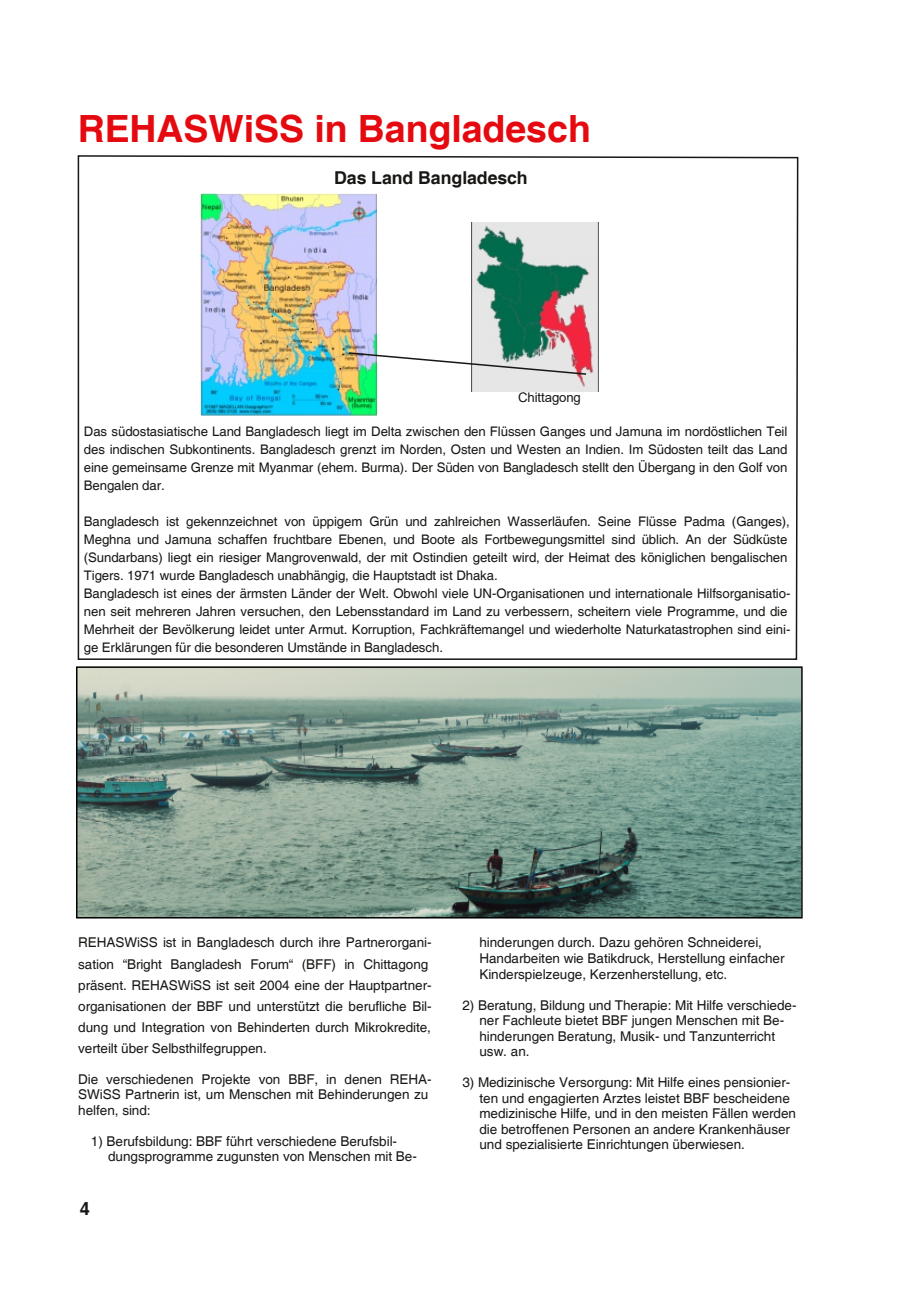
<style>
.page{position:relative;width:919px;height:1289px;background:#fff}
.page>*{position:absolute;margin:0;border:0;box-sizing:border-box;transform-origin:0 0}
.t1{font:700 37.5px "Helvetica";color:#e40a0f}
.t2{font:700 18px "Helvetica";color:#181715}
.t3{font:700 17.7px "Helvetica";letter-spacing:-.005em;color:#181715}
.t4{font:13.5px/15.5px "Helvetica";color:#181715}
.t5{font:13.2px/18px "Helvetica";letter-spacing:-.01em;color:#181715;text-align:justify}
.t6{font:13.2px "Arial";letter-spacing:-.01em;color:#181715}
</style>
<div class="page">
<img style="left:79px;top:669px;width:720px;height:246px">
<div style="left:76px;top:666px;width:726px;height:252px;border:2px solid #000"></div>
<svg style="left:77px;top:155px;width:722px;height:505px"></svg>
<h1 class="t1" style="left:78px;top:108px;width:514px">REHASWiSS in Bangladesch</h1>
<h3 class="t3" style="left:334px;top:167px;width:195px">Das Land Bangladesch</h3>
<p class="t6" style="left:518px;top:390px;width:64px">Chittagong</p>
<p class="t5" style="left:84px;top:422px;width:705px">Das südostasiatische Land Bangladesch liegt im Delta zwischen den Flüssen Ganges und Jamuna im nordöstlichen Teil des indischen Subkontinents. Bangladesch grenzt im Norden, Osten und Westen an Indien. Im Südosten teilt das Land eine gemeinsame Grenze mit Myanmar (ehem. Burma). Der Süden von Bangladesch stellt den Übergang in den Golf von Bengalen dar.</p>
<p class="t5" style="left:84px;top:512px;width:708px;text-align:left">Bangladesch ist gekennzeichnet von üppigem Grün und zahlreichen Wasserläufen. Seine Flüsse Padma (Ganges), Meghna und Jamuna schaffen fruchtbare Ebenen, und Boote als Fortbewegungsmittel sind üblich. An der Südküste (Sundarbans) liegt ein riesiger Mangrovenwald, der mit Ostindien geteilt wird, der Heimat des königlichen bengalischen Tigers. 1971 wurde Bangladesch unabhängig, die Hauptstadt ist Dhaka.<br>Bangladesch ist eines der ärmsten Länder der Welt. Obwohl viele UN-Organisationen und internationale Hilfsorganisatio&shy;nen seit mehreren Jahren versuchen, den Lebensstandard im Land zu verbessern, scheitern viele Programme, und die Mehrheit der Bevölkerung leidet unter Armut. Korruption, Fachkräftemangel und wiederholte Naturkatastrophen sind eini&shy;ge Erklärungen für die besonderen Umstände in Bangladesch.</p>
<p class="t4" style="left:78px;top:932px;width:355px;line-height:21px">REHASWiSS ist in Bangladesch durch ihre Partnerorgani&shy;sation “Bright Bangladesh Forum“ (BFF) in Chittagong präsent. REHASWiSS ist seit 2004 eine der Hauptpartner&shy;organisationen der BBF und unterstützt die berufliche Bil&shy;dung und Integration von Behinderten durch Mikrokredite, verteilt über Selbsthilfegruppen.</p>
<p class="t4" style="left:78px;top:1071px;width:355px">Die verschiedenen Projekte von BBF, in denen REHA-<br>SWiSS Partnerin ist, um Menschen mit Behinderungen zu helfen, sind:</p>
<p class="t4" style="left:108px;top:1133px;width:310px;text-indent:-17px">1) Berufsbildung: BBF führt verschiedene Berufsbil&shy;dungsprogramme zugunsten von Menschen mit Be-</p>
<h2 class="t2" style="left:80px;top:1197px;width:12px">4</h2>
<p class="t4" style="left:479px;top:935px;width:306px">hinderungen durch. Dazu gehören Schneiderei,<br>Handarbeiten wie Batikdruck, Herstellung einfacher<br>Kinderspielzeuge, Kerzenherstellung, etc.</p>
<p class="t4" style="left:479px;top:997px;width:318px;text-indent:-17px">2) Beratung, Bildung und Therapie: Mit Hilfe verschiede&shy;ner Fachleute bietet BBF jungen Menschen mit Be&shy;hinderungen Beratung, Musik- und Tanzunterricht usw. an.</p>
<p class="t4" style="left:479px;top:1074px;width:318px;text-indent:-17px">3) Medizinische Versorgung: Mit Hilfe eines pensionier&shy;ten und engagierten Arztes leistet BBF bescheidene medizinische Hilfe, und in den meisten Fällen werden die betroffenen Personen an andere Krankenhäuser und spezialisierte Einrichtungen überwiesen.</p>
</div>
